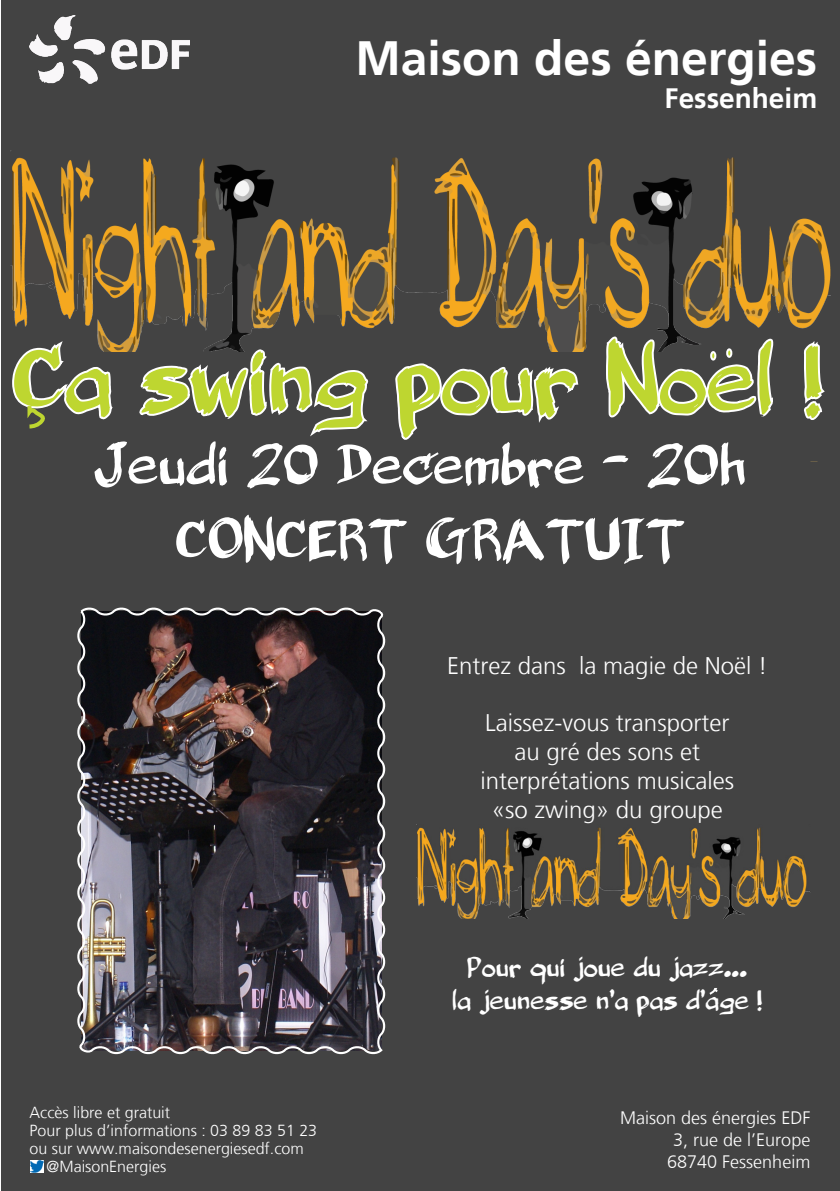
<style>
.page{position:relative;width:840px;height:1191px;background:#fff}
.page>*{position:absolute;margin:0;border:0;box-sizing:border-box;transform-origin:0 0}
.t1{font:96px "Belligerent Madness";color:#bed630}
.t2{font:60px "Belligerent Madness";color:#fff}
.t3{font:700 48px "Frutiger";color:#fff}
.t4{font:28px "Belligerent Madness";color:#fff}
.t5{font:700 28px "Frutiger";color:#fff}
.t6{font:300 24px/28.8px "Frutiger";color:#fff;text-align:center}
.t7{font:300 18px "Frutiger";color:#fff}
.t8{font:300 16px "Frutiger";color:#fff}
</style>
<div class="page">
<div style="left:2px;top:0;width:837px;height:1191px;background:#434343"></div>
<svg style="left:31px;top:1160px;width:12px;height:12px"></svg>
<img style="left:10px;top:150px;width:820px;height:201px">
<img style="left:30px;top:15px;width:159px;height:68px">
<svg style="left:136px;top:323px;width:235px;height:114px"></svg>
<svg style="left:800px;top:340px;width:27px;height:80px"></svg>
<img style="left:77px;top:607px;width:309px;height:448px">
<svg style="left:709px;top:989px;width:9px;height:6px"></svg>
<svg style="left:10px;top:243px;width:105px;height:186px"></svg>
<svg style="left:392px;top:263px;width:383px;height:201px"></svg>
<div style="left:709px;top:351px;width:7px;height:9px;border:2px solid #fff;border-radius:50%"></div>
<div style="left:725px;top:348px;width:7px;height:10px;border:2px solid #fff;border-radius:50%"></div>
<img style="left:416px;top:827px;width:394px;height:91px">
<p class="t3" style="left:355px;top:30px;width:463px">Maison des énergies</p>
<p class="t5" style="left:664px;top:82px;width:154px">Fessenheim</p>
<p class="t1" style="left:13px;top:332px;width:811px">Ca swing pour Noel !</p>
<p class="t2" style="left:94px;top:434px;width:653px">Jeudi 20 Decembre - 20h</p>
<p class="t2" style="left:175px;top:510px;width:510px">CONCERT GRATUIT</p>
<p class="t6" style="left:447px;top:651px;width:322px">Entrez dans la magie de Noël !</p>
<p class="t6" style="left:485px;top:709px;width:245px">Laissez-vous transporter</p>
<p class="t6" style="left:480px;top:737px;width:255px">au gré des sons et interprétations musicales</p>
<p class="t6" style="left:491px;top:795px;width:232px">«so zwing» du groupe</p>
<p class="t8" style="left:30px;top:1103px;width:142px">Accès libre et gratuit</p>
<p class="t8" style="left:30px;top:1121px;width:289px">Pour plus d’informations : 03 89 83 51 23</p>
<p class="t8" style="left:30px;top:1139px;width:275px">ou sur www.maisondesenergiesedf.com</p>
<p class="t8" style="left:47px;top:1157px;width:121px">@MaisonEnergies</p>
<p class="t4" style="left:467px;top:952px;width:281px">Pour qui joue du jazz...</p>
<p class="t4" style="left:451px;top:986px;width:312px">la jeunesse n’a pas d’age !</p>
<p class="t7" style="left:619px;top:1107px;width:192px">Maison des énergies EDF</p>
<p class="t7" style="left:672px;top:1129px;width:139px">3, rue de l’Europe</p>
<p class="t7" style="left:666px;top:1151px;width:145px">68740 Fessenheim</p>
</div>
